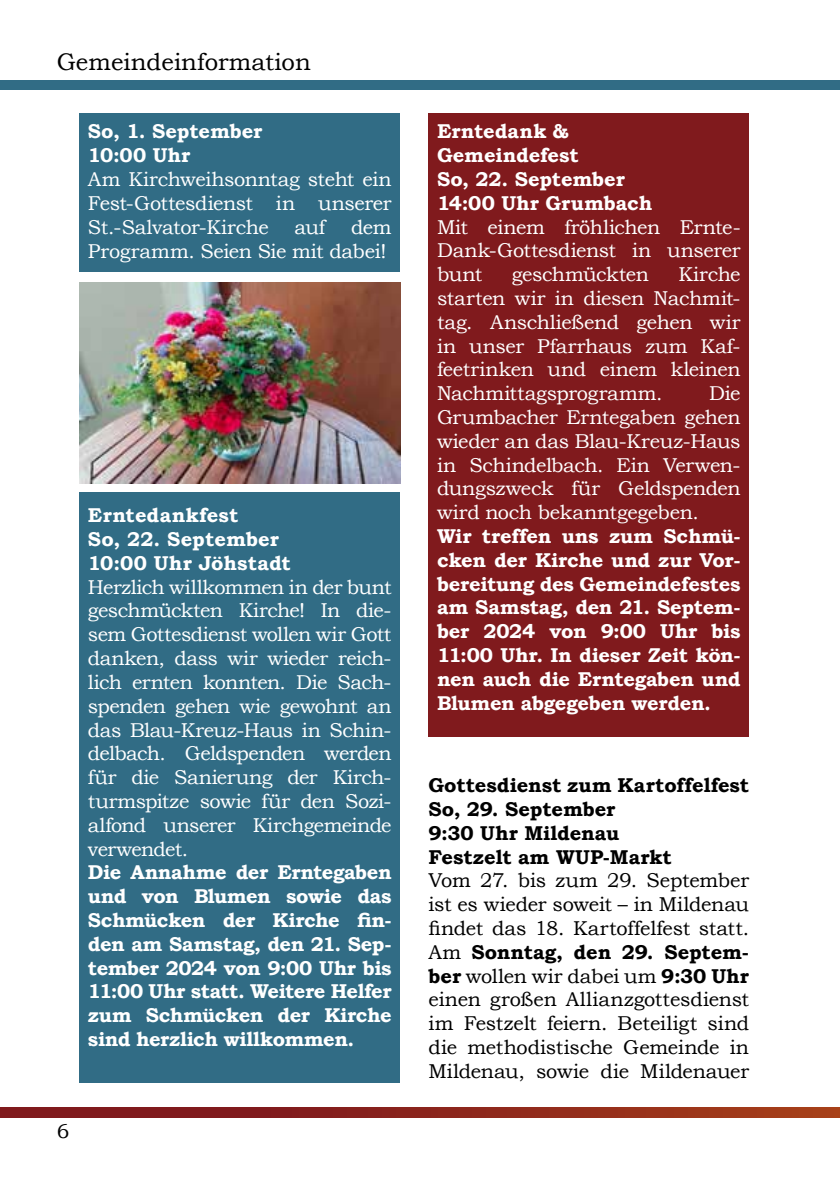
<style>
.page{position:relative;width:840px;height:1191px;background:#fff}
.page>*{position:absolute;margin:0;border:0;box-sizing:border-box;transform-origin:0 0}
.t1{font:24px "Bookman Old Style";color:#000}
.t2{font:20px/23.8px "Bookman Old Style";letter-spacing:-.02em;color:#fff;text-align:justify}
.t3{font:700 20px/23.8px "Bookman Old Style";letter-spacing:-.01em;color:#fff}
.t4{font:20px/23.8px "Bookman Old Style";letter-spacing:-.015em;color:#000;text-align:justify}
.t5{font:700 20px/24px "Bookman Old Style";color:#000}
.s1{font-weight:700}
</style>
<div class="page">
<div style="left:0;top:80px;width:839px;height:10px;background:#316c85"></div>
<svg style="left:0;top:1107px;width:839px;height:10px;background:#8d261b"></svg>
<div style="left:79px;top:113px;width:321px;height:970px;background:#316c85"></div>
<div style="left:428px;top:113px;width:320px;height:624px;background:#801a1d"></div>
<div style="left:66px;top:273px;width:347px;height:219px;background:#fff"></div>
<img style="left:79px;top:282px;width:321px;height:201px">
<p class="t1" style="left:57px;top:46px;width:255px">Gemeindeinformation</p>
<p class="t3" style="left:88px;top:119px;width:176px">So, 1. September<br>10:00 Uhr</p>
<p class="t2" style="left:88px;top:167px;width:305px">Am Kirchweihsonntag steht ein Fest-Gottesdienst in unserer St.-Salvator-Kirche</p>
<p class="t2" style="left:88px;top:215px;width:305px;text-align:right">dem<br>Programm. Seien Sie mit dabei!</p>
<p class="t2" style="left:294px;top:215px;width:32px">auf</p>
<p class="t3" style="left:88px;top:503px;width:204px">Erntedankfest<br>So, 22. September<br>10:00 Uhr Jöhstadt</p>
<p class="t2" style="left:88px;top:575px;width:305px">Herzlich willkommen in der bunt geschmückten Kirche! In die&shy;sem Gottesdienst wollen wir Gott danken, dass wir wieder reich&shy;lich ernten konnten. Die Sach&shy;spenden gehen wie gewohnt an das Blau-Kreuz-Haus in Schin&shy;delbach. Geldspenden werden für die Sanierung der Kirch&shy;turmspitze sowie für den Sozi&shy;alfond unserer Kirchgemeinde verwendet.</p>
<p class="t3" style="left:88px;top:860px;width:305px;text-align:justify">Die Annahme der Erntegaben und von Blumen sowie das Schmücken der Kirche fin&shy;den am Samstag, den 21. Sep&shy;tember 2024 von 9:00 Uhr bis 11:00 Uhr statt. Weitere Helfer zum Schmücken der Kirche sind herzlich willkommen.</p>
<p class="t4" style="left:57px;top:1119px;width:14px">6</p>
<p class="t3" style="left:437px;top:119px;width:217px">Erntedank &amp;<br>Gemeindefest<br>So, 22. September<br>14:00 Uhr Grumbach</p>
<p class="t2" style="left:437px;top:215px;width:305px">Mit einem fröhlichen Ernte-Dank-Gottesdienst in unserer bunt</p>
<p class="t2" style="left:437px;top:262px;width:305px;text-indent:241px">Kirche starten wir in diesen Nachmit&shy;tag. Anschließend gehen wir in unser Pfarrhaus zum Kaf&shy;feetrinken und einem kleinen Nachmittagsprogramm.</p>
<p class="t2" style="left:511px;top:262px;width:139px">geschmückten</p>
<p class="t2" style="left:437px;top:381px;width:305px;text-indent:272px">Die Grumbacher Erntegaben gehen wieder an das Blau-Kreuz-Haus in Schindelbach. Ein Verwen&shy;dungszweck für Geldspenden wird noch bekanntgegeben.</p>
<p class="t3" style="left:437px;top:524px;width:305px;text-align:justify">Wir treffen uns zum Schmü&shy;cken der Kirche und zur Vor&shy;bereitung des Gemeindefestes am Samstag, den 21. Septem&shy;ber 2024 von 9:00 Uhr bis 11:00 Uhr. In dieser Zeit kön&shy;nen auch die Erntegaben und Blumen abgegeben werden.</p>
<p class="t5" style="left:428px;top:772px;width:322px">Gottesdienst zum Kartoffelfest<br>So, 29. September<br>9:30 Uhr Mildenau<br>Festzelt am WUP-Markt</p>
<p class="t4" style="left:428px;top:868px;width:322px">Vom 27. bis zum 29. September ist es wieder soweit – in Mildenau findet das 18. Kartoffelfest statt.<br>Am <span class="s1">Sonntag, den 29. Septem&shy;ber</span> wollen wir dabei um <span class="s1">9:30 Uhr </span>einen großen Allianzgottesdienst im Festzelt feiern. Beteiligt sind die methodistische Gemeinde in Mildenau, sowie die Mildenauer</p>
</div>
